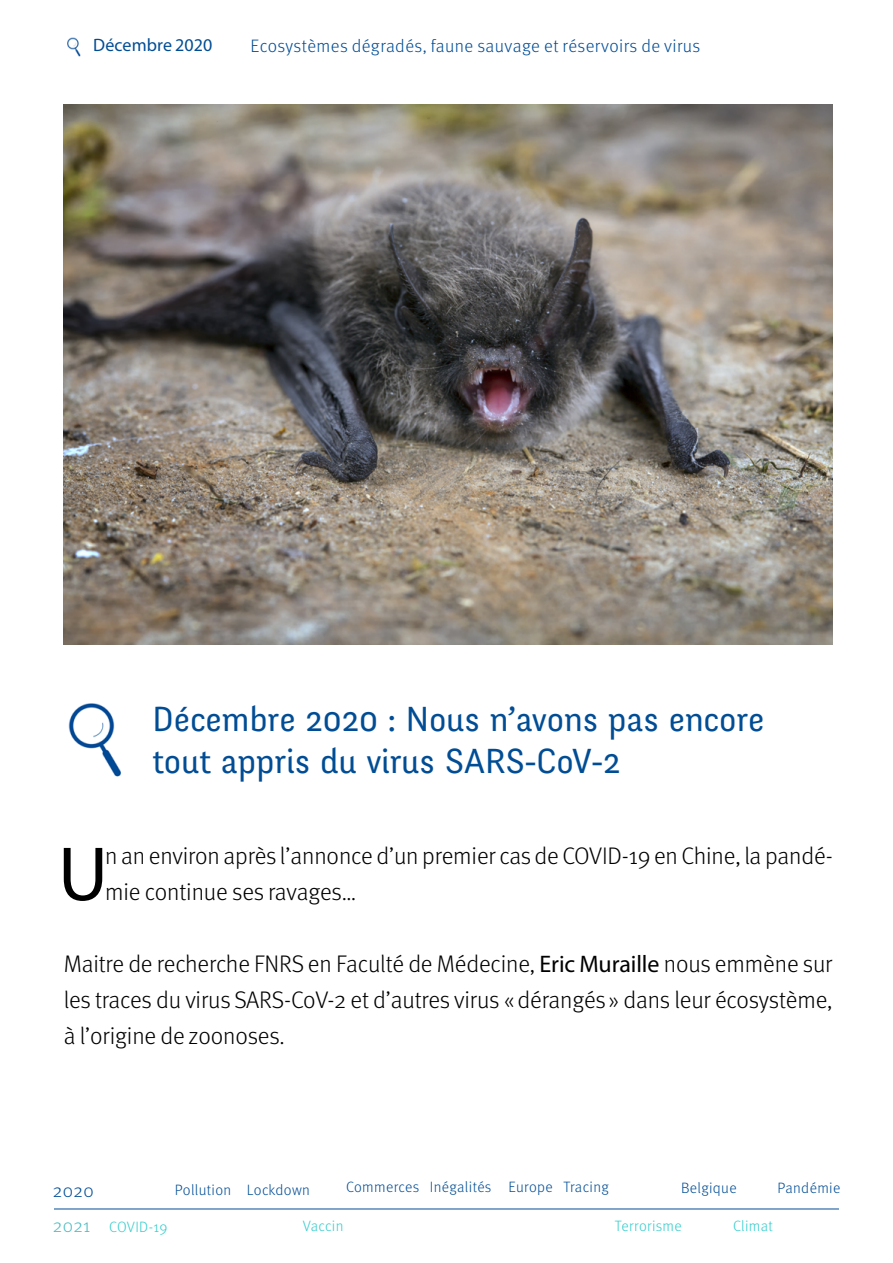
<style>
.page{position:relative;width:893px;height:1263px;background:#fff}
.page>*{position:absolute;margin:0;border:0;box-sizing:border-box;transform-origin:0 0}
.t1{font:77.4px "Myriad Pro";color:#000}
.t2{font:34.5px/41.4px "Fengardo Neue";color:#004d95}
.t3{font:300 24px/36px "Meta OT";letter-spacing:-.005em;color:#000}
.t4{font:300 18.75px "Meta OT";color:#004d95}
.t5{font:300 18px "Meta OT";letter-spacing:.02em;color:#004d95}
.t6{font:18px "Myriad Pro";letter-spacing:.005em;color:#004d95}
.t7{font:300 15px "Meta OT";letter-spacing:.025em;color:#004d95}
.t8{font:300 15px "Meta OT";letter-spacing:.025em;color:#3cc}
.s1{font-family:"Myriad Pro";font-weight:400}
.s2{font-size:18.75px;color:#4ebcc3}
</style>
<div class="page">
<img style="left:67px;top:37px;width:14px;height:19px">
<hr style="left:54px;top:1208px;width:785px;height:1px;background:#004d95">
<img style="left:64px;top:105px;width:769px;height:539px">
<img style="left:68px;top:703px;width:53px;height:74px">
<p class="t6" style="left:93px;top:33px;width:121px">Décembre 2020</p>
<p class="t5" style="left:250px;top:35px;width:451px">Ecosystèmes dégradés, faune sauvage et réservoirs de virus</p>
<h2 class="t2" style="left:152px;top:699px;width:614px">Décembre 2020 : Nous n’avons pas encore tout appris du virus SARS-CoV-2</h2>
<h1 class="t1" style="left:58px;top:826px;width:52px">U</h1>
<p class="t3" style="left:105px;top:838px;width:729px">n an environ après l’annonce d’un premier cas de COVID-19 en Chine, la pandé&shy;mie continue ses ravages…</p>
<p class="t3" style="left:64px;top:946px;width:770px;text-align:justify">Maitre de recherche FNRS en Faculté de Médecine, <span class="s1">Eric Muraille</span> nous emmène sur les traces du virus SARS-CoV-2 et d’autres virus «dérangés» dans leur écosystème, à l’origine de zoonoses.</p>
<p class="t4" style="left:53px;top:1180px;width:42px">2020</p>
<p class="t8" style="left:53px;top:1218px;width:116px"><span class="s2">2021</span> COVID-19</p>
<p class="t7" style="left:430px;top:1178px;width:63px">Inégalités</p>
<p class="t7" style="left:564px;top:1178px;width:47px">Tracing</p>
<p class="t7" style="left:681px;top:1179px;width:57px">Belgique</p>
<p class="t7" style="left:777px;top:1179px;width:64px">Pandémie</p>
<p class="t8" style="left:733px;top:1217px;width:41px">Climat</p>
<p class="t7" style="left:346px;top:1178px;width:75px">Commerces</p>
<p class="t7" style="left:509px;top:1178px;width:46px">Europe</p>
<p class="t7" style="left:175px;top:1180px;width:137px">Pollution Lockdown</p>
<p class="t8" style="left:303px;top:1217px;width:42px">Vaccin</p>
<p class="t8" style="left:615px;top:1217px;width:68px">Terrorisme</p>
</div>
